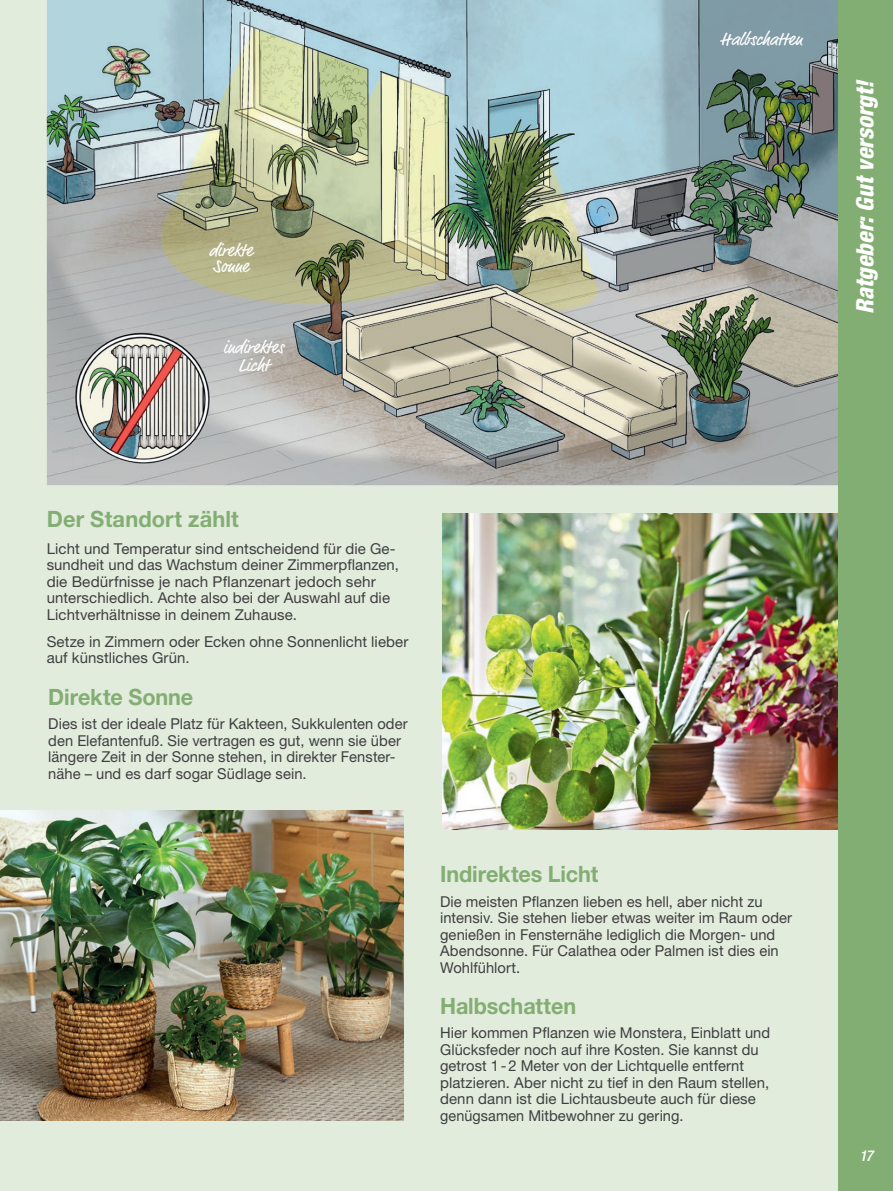
<style>
.page{position:relative;width:893px;height:1191px;background:#fff}
.page>*{position:absolute;margin:0;border:0;box-sizing:border-box;transform-origin:0 0}
.t1{font:italic 800 condensed 24px "Helvetica Neue LT Pro";color:#fff}
.t2{font:700 22.5px "Helvetica Neue LT Pro";letter-spacing:-.005em;color:#83ae73;scale:.96 1}
.t3{font:700 22.5px "Helvetica Neue LT Pro";letter-spacing:-.005em;color:#83ae73}
.t4{font:18px/18px "Market Pro";letter-spacing:.005em;color:#fff;text-align:center}
.t5{font:15px/16.5px "Helvetica Neue LT Pro";letter-spacing:.005em;color:#3e3e3f}
.t6{font:italic 500 condensed 15px "Helvetica Neue LT Pro";color:#fff}
</style>
<div class="page">
<div style="left:0;top:0;width:839px;height:1191px;background:#e2ecdc"></div>
<img style="left:442px;top:513px;width:397px;height:316px">
<img style="left:47px;top:0;width:792px;height:485px">
<div style="left:839px;top:0;width:54px;height:1191px;background:#83ae73"></div>
<img style="left:72px;top:330px;width:139px;height:136px">
<img style="left:0;top:810px;width:404px;height:310px">
<p class="t4" style="left:209px;top:242px;width:45px;line-height:16.5px;text-align:left">direkte<br>Sonne</p>
<p class="t4" style="left:223px;top:339px;width:62px">indirektes<br>Licht</p>
<p class="t4" style="left:720px;top:31px;width:84px">Halbschatten</p>
<h1 class="t1" style="left:848px;top:314px;width:236px;rotate:-90deg">Ratgeber: Gut versorgt!</h1>
<h2 class="t3" style="left:47px;top:505px;width:194px">Der Standort zählt</h2>
<p class="t5" style="left:47px;top:540px;width:354px">Licht und Temperatur sind entscheidend für die Ge&shy;sundheit und das Wachstum deiner Zimmerpflanzen, die Bedürfnisse je nach Pflanzenart jedoch sehr unterschiedlich. Achte also bei der Auswahl auf die Lichtverhältnisse in deinem Zuhause.</p>
<p class="t5" style="left:47px;top:633px;width:363px">Setze in Zimmern oder Ecken ohne Sonnenlicht lieber auf künstliches Grün.</p>
<h2 class="t2" style="left:48px;top:682px;width:153px">Direkte Sonne</h2>
<p class="t5" style="left:48px;top:715px;width:361px">Dies ist der ideale Platz für Kakteen, Sukkulenten oder den Elefantenfuß. Sie vertragen es gut, wenn sie über längere Zeit in der Sonne stehen, in direkter Fenster&shy;nähe – und es darf sogar Südlage sein.</p>
<h2 class="t2" style="left:440px;top:860px;width:166px">Indirektes Licht</h2>
<p class="t5" style="left:440px;top:892px;width:353px">Die meisten Pflanzen lieben es hell, aber nicht zu intensiv. Sie stehen lieber etwas weiter im Raum oder genießen in Fensternähe lediglich die Morgen- und Abendsonne. Für Calathea oder Palmen ist dies ein Wohlfühlort.</p>
<h2 class="t2" style="left:440px;top:992px;width:143px">Halbschatten</h2>
<p class="t5" style="left:440px;top:1024px;width:332px">Hier kommen Pflanzen wie Monstera, Einblatt und Glücksfeder noch auf ihre Kosten. Sie kannst du getrost 1 - 2 Meter von der Lichtquelle entfernt platzieren. Aber nicht zu tief in den Raum stellen, denn dann ist die Lichtausbeute auch für diese genügsamen Mitbewohner zu gering.</p>
<p class="t6" style="left:859px;top:1147px;width:15px">17</p>
</div>
